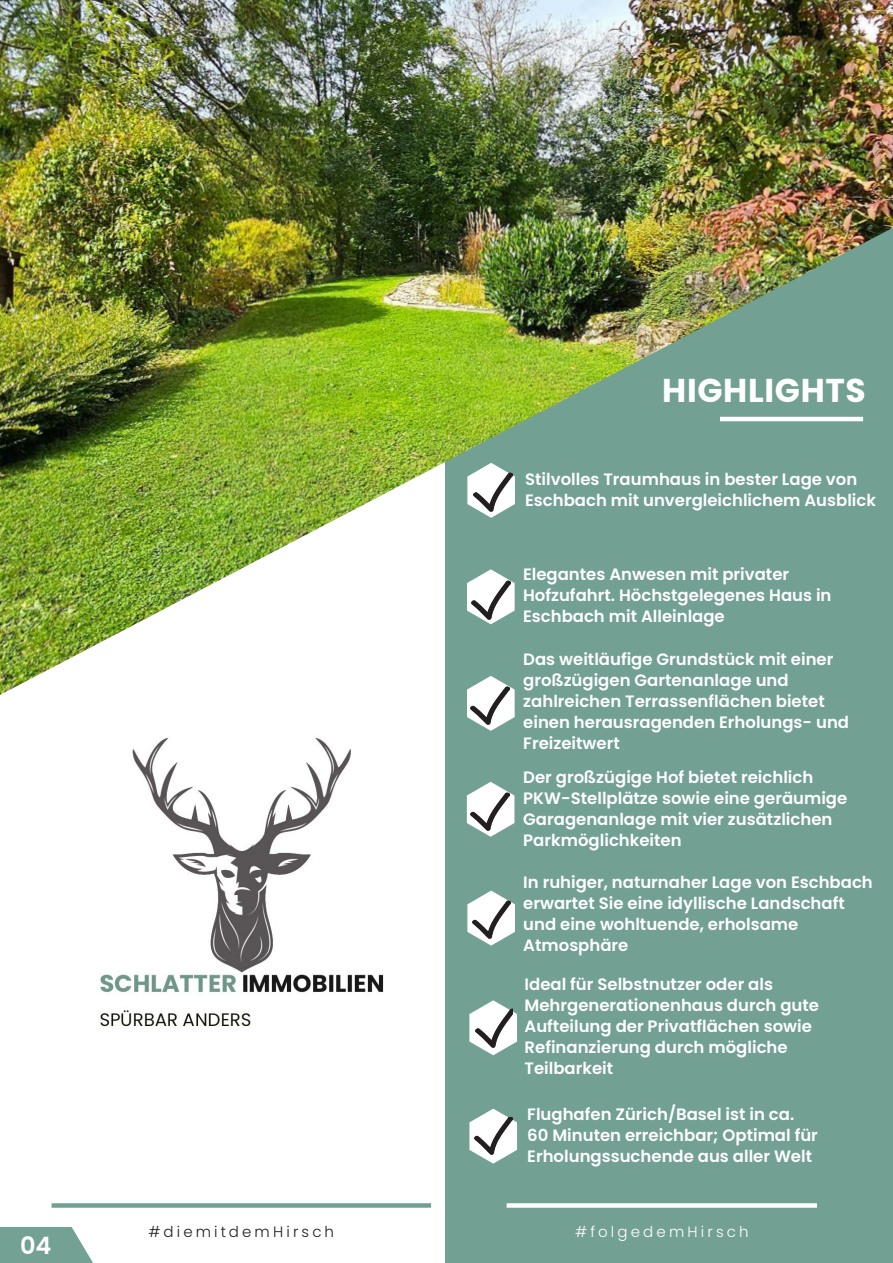
<style>
.page{position:relative;width:893px;height:1263px;background:#fff}
.page>*{position:absolute;margin:0;border:0;box-sizing:border-box;transform-origin:0 0}
.t1{font:700 33px "Poppins";letter-spacing:.02em;color:#fff}
.t2{font:600 24px "Poppins";color:#fff}
.t3{font:600 16.5px/21px "Poppins";color:#fff}
.t4{font:300 15px "Poppins";letter-spacing:.21em;color:#231f20}
.t5{font:300 15px "Poppins";letter-spacing:.21em;color:#fff}
</style>
<div class="page">
<div style="left:446px;top:0;width:447px;height:1263px;background:#72a093"></div>
<div style="left:52px;top:1203px;width:379px;height:5px;background:#72a093"></div>
<div style="left:507px;top:1203px;width:310px;height:5px;background:#fff"></div>
<svg style="left:467px;top:695px;width:48px;height:36px"></svg>
<svg style="left:467px;top:782px;width:47px;height:55px"></svg>
<svg style="left:467px;top:891px;width:48px;height:54px"></svg>
<img style="left:0;top:0;width:892px;height:695px">
<svg style="left:892px;top:0;width:1px;height:228px"></svg>
<svg style="left:467px;top:463px;width:48px;height:55px"></svg>
<img style="left:474px;top:473px;width:38px;height:38px">
<img style="left:471px;top:581px;width:39px;height:38px">
<img style="left:471px;top:686px;width:38px;height:39px">
<img style="left:471px;top:792px;width:38px;height:39px">
<img style="left:472px;top:900px;width:39px;height:39px">
<svg style="left:0;top:1227px;width:93px;height:36px"></svg>
<svg style="left:469px;top:1000px;width:48px;height:55px"></svg>
<img style="left:475px;top:1008px;width:38px;height:39px">
<svg style="left:469px;top:1109px;width:48px;height:54px"></svg>
<img style="left:474px;top:1118px;width:39px;height:37px">
<img style="left:100px;top:737px;width:284px;height:290px">
<p class="t2" style="left:20px;top:1231px;width:33px">04</p>
<p class="t1" style="left:662px;top:372px;width:205px">HIGHLIGHTS</p>
<p class="t3" style="left:525px;top:469px;width:352px">Stilvolles Traumhaus in bester Lage von<br>Eschbach mit unvergleichlichem Ausblick</p>
<p class="t3" style="left:523px;top:563px;width:310px">Elegantes Anwesen mit privater<br>Hofzufahrt. Höchstgelegenes Haus in<br>Eschbach mit Alleinlage</p>
<p class="t3" style="left:523px;top:649px;width:327px">Das weitläufige Grundstück mit einer großzügigen Gartenanlage und zahlreichen Terrassenflächen bietet einen herausragenden Erholungs- und<br>Freizeitwert</p>
<p class="t3" style="left:523px;top:766px;width:326px">Der großzügige Hof bietet reichlich PKW-Stellplätze sowie eine geräumige Garagenanlage mit vier zusätzlichen Parkmöglichkeiten</p>
<p class="t3" style="left:523px;top:872px;width:351px">In ruhiger, naturnaher Lage von Eschbach erwartet Sie eine idyllische Landschaft und eine wohltuende, erholsame<br>Atmosphäre</p>
<p class="t3" style="left:525px;top:974px;width:296px">Ideal für Selbstnutzer oder als<br>Mehrgenerationenhaus durch gute<br>Aufteilung der Privatflächen sowie<br>Refinanzierung durch mögliche<br>Teilbarkeit</p>
<p class="t3" style="left:527px;top:1103px;width:292px">Flughafen Zürich/Basel ist in ca.<br>60 Minuten erreichbar; Optimal für<br>Erholungssuchende aus aller Welt</p>
<p class="t4" style="left:149px;top:1223px;width:187px">#diemitdemHirsch</p>
<p class="t5" style="left:575px;top:1223px;width:175px">#folgedemHirsch</p>
</div>
